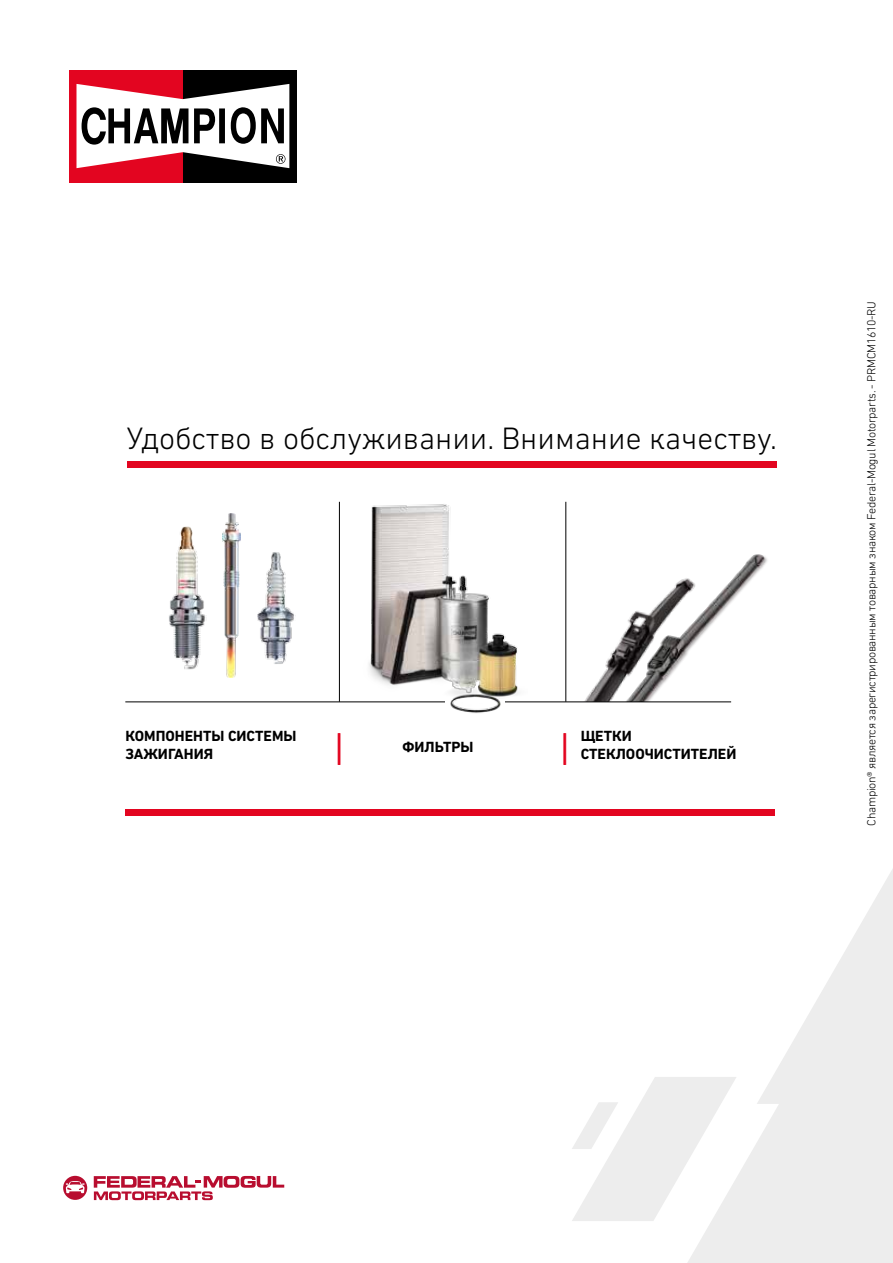
<style>
.page{position:relative;width:893px;height:1263px;background:#fff}
.page>*{position:absolute;margin:0;border:0;box-sizing:border-box;transform-origin:0 0}
.t1{font:300 46.95px "DIN Next W1 G";color:#e30520}
.t2{font:300 31.5px "DIN Next W1 G";color:#000}
.t3{font:700 15px/17.7px "DIN Next W1 G";color:#000}
.t4{font:300 12px "DIN Next W1 G";letter-spacing:-.025em;color:#000}
</style>
<div class="page">
<svg style="left:94px;top:1176px;width:190px;height:24px"></svg>
<svg style="left:63px;top:1176px;width:24px;height:24px"></svg>
<div style="left:69px;top:70px;width:114px;height:112px;background:#e30520"></div>
<div style="left:183px;top:70px;width:114px;height:112px;background:#000"></div>
<svg style="left:76px;top:84px;width:213px;height:84px"></svg>
<svg style="left:687px;top:1104px;width:205px;height:159px;background:#eee"></svg>
<svg style="left:757px;top:871px;width:135px;height:233px"></svg>
<svg style="left:572px;top:1077px;width:165px;height:144px"></svg>
<hr style="left:339px;top:502px;width:1px;height:200px;background:#000">
<img style="left:700px;top:554px;width:67px;height:148px">
<img style="left:578px;top:578px;width:122px;height:124px">
<hr style="left:566px;top:502px;width:1px;height:200px;background:#000">
<hr style="left:125px;top:702px;width:606px;height:1px;background:#000">
<img style="left:358px;top:504px;width:169px;height:209px">
<div style="left:125px;top:809px;width:649px;height:7px;background:#e30520"></div>
<div style="left:127px;top:461px;width:649px;height:7px;background:#e30520"></div>
<img style="left:169px;top:526px;width:38px;height:144px">
<img style="left:222px;top:513px;width:18px;height:165px">
<img style="left:257px;top:552px;width:39px;height:112px">
<h2 class="t2" style="left:126px;top:420px;width:652px">Удобство в обслуживании. Внимание качеству.</h2>
<p class="t3" style="left:125px;top:727px;width:171px">КОМПОНЕНТЫ СИСТЕМЫ<br>ЗАЖИГАНИЯ</p>
<p class="t3" style="left:581px;top:727px;width:53px">ЩЕТКИ<br>СТЕ КЛОО</p>
<h1 class="t1" style="left:333px;top:722px;width:13px">I</h1>
<p class="t3" style="left:403px;top:738px;width:71px">ФИЛЬТРЫ</p>
<h1 class="t1" style="left:559px;top:722px;width:13px">I</h1>
<p class="t3" style="left:645px;top:745px;width:57px">ЧИСТИТЕЛЕЙ</p>
<p class="t4" style="left:864px;top:826px;width:526px;rotate:-90deg">Champion® является зарегистрированным товарным знаком Federal-Mogul Motorparts. - PRMCM1610-RU</p>
</div>
